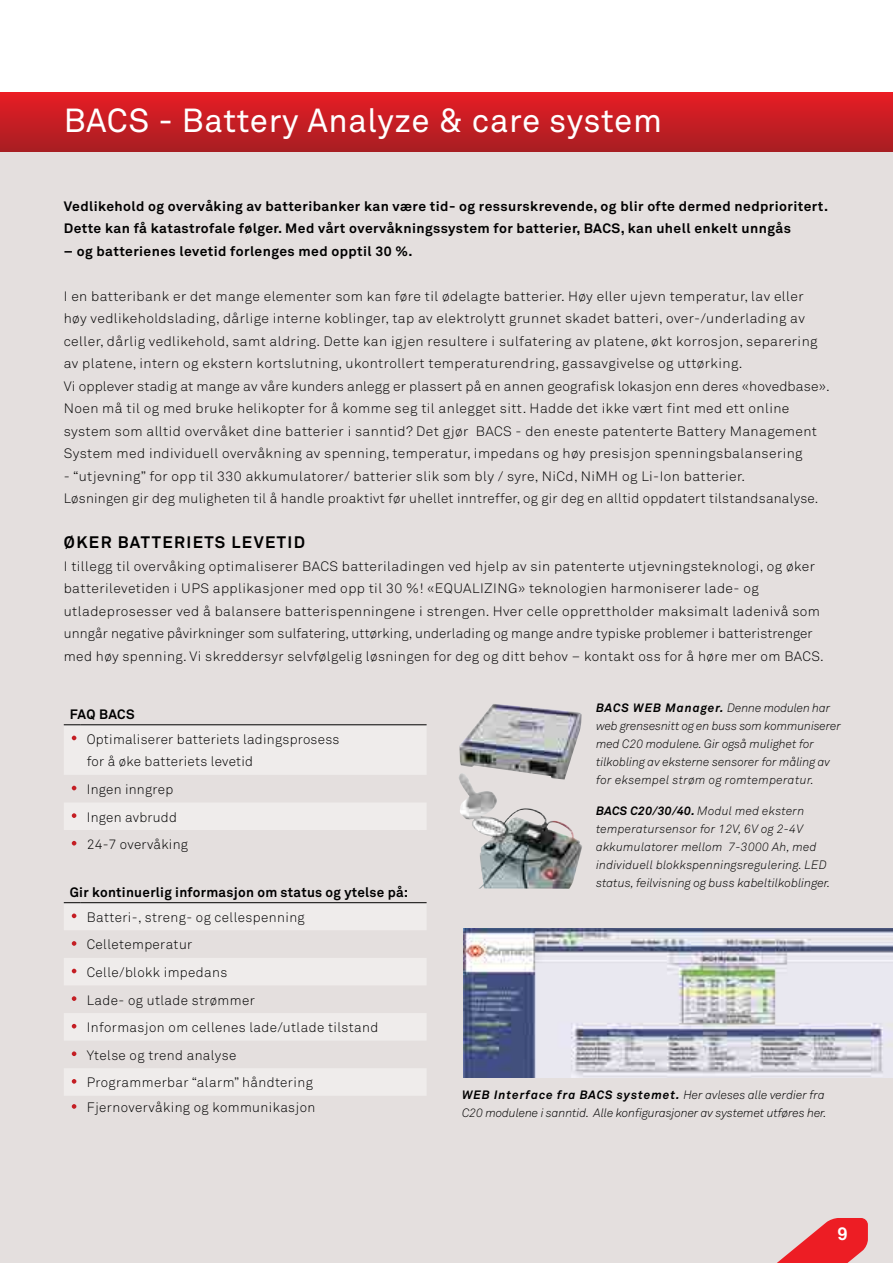
<style>
.page{position:relative;width:893px;height:1263px;background:#fff}
.page>*{position:absolute;margin:0;border:0;box-sizing:border-box;transform-origin:0 0}
.t1{font:33px "Akkurat Std";letter-spacing:.02em;color:#fff}
.t2{font:700 18px "Akkurat Std";color:#fff}
.t3{font:700 16.5px "Akkurat Std";letter-spacing:.085em;color:#000}
.t4{font:300 13.5px/22.5px "Akkurat Std";letter-spacing:.03em;color:#000}
.t5{font:700 13.5px/22.5px "Akkurat Std";letter-spacing:.03em;color:#000}
.t6{font:italic 300 12px/18px "Akkurat Std";color:#000}
.t7{font:italic 300 12px/18px "Akkurat Std";letter-spacing:.02em;color:#000}
.s1{font-weight:700}
.s2{font-size:20.25px;color:#fff}
</style>
<div class="page">
<div style="left:0;top:128px;width:893px;height:1135px;background:#e4dfde"></div>
<div style="left:0;top:93px;width:893px;height:58px;background:linear-gradient(to bottom,#e71d25,#a91e23)"></div>
<img style="left:459px;top:704px;width:123px;height:69px">
<img style="left:459px;top:773px;width:123px;height:116px">
<img style="left:463px;top:928px;width:430px;height:150px">
<svg style="left:64px;top:725px;width:363px;height:370px"></svg>
<svg style="left:64px;top:724px;width:17px;height:1px"></svg>
<hr style="left:81px;top:724px;width:346px;height:1px;background:#000">
<svg style="left:64px;top:902px;width:17px;height:1px"></svg>
<hr style="left:81px;top:902px;width:346px;height:1px;background:#000">
<svg style="left:777px;top:1218px;width:91px;height:45px"></svg>
<h1 class="t1" style="left:64px;top:102px;width:600px">BACS - Battery Analyze &amp; care system</h1>
<p class="t5" style="left:64px;top:195px;width:766px">Vedlikehold og overvåking av batteribanker kan være tid- og ressurskrevende, og blir ofte dermed nedprioritert.<br>Dette kan få katastrofale følger. Med vårt overvåkningssystem for batterier, BACS, kan uhell enkelt unngås</p>
<p class="t5" style="left:64px;top:240px;width:350px">– og batterienes levetid forlenges med opptil 30 %.</p>
<p class="t4" style="left:64px;top:285px;width:767px">I en batteribank er det mange elementer som kan føre til ødelagte batterier. Høy eller ujevn temperatur, lav eller høy vedlikeholdslading, dårlige interne koblinger, tap av elektrolytt grunnet skadet batteri, over-/underlading av celler, dårlig vedlikehold, samt aldring. Dette kan igjen resultere i sulfatering av platene, økt korrosjon, separering av platene, intern og ekstern kortslutning, ukontrollert temperaturendring, gassavgivelse og uttørking.<br>Vi opplever stadig at mange av våre kunders anlegg er plassert på en annen geografisk lokasjon enn deres «hovedbase».<br>Noen må til og med bruke helikopter for å komme seg til anlegget sitt. Hadde det ikke vært fint med ett online system som alltid overvåket dine batterier i sanntid? Det gjør BACS - den eneste patenterte Battery Management System med individuell overvåkning av spenning, temperatur, impedans og høy presisjon spenningsbalansering</p>
<p class="t4" style="left:64px;top:465px;width:756px">- “utjevning” for opp til 330 akkumulatorer/ batterier slik som bly / syre, NiCd, NiMH og Li-Ion batterier.<br>Løsningen gir deg muligheten til å handle proaktivt før uhellet inntreffer, og gir deg en alltid oppdatert tilstandsanalyse.</p>
<p class="t3" style="left:64px;top:532px;width:243px">ØKER BATTERIETS LEVETID</p>
<p class="t4" style="left:64px;top:555px;width:761px">I tillegg til overvåking optimaliserer BACS batteriladingen ved hjelp av sin patenterte utjevningsteknologi, og øker batterilevetiden i UPS applikasjoner med opp til 30 %! «EQUALIZING» teknologien harmoniserer lade- og utladeprosesser ved å balansere batterispenningene i strengen. Hver celle opprettholder maksimalt ladenivå som unngår negative påvirkninger som sulfatering, uttørking, underlading og mange andre typiske problemer i batteristrenger med høy spenning. Vi skreddersyr selvfølgelig løsningen for deg og ditt behov – kontakt oss for å høre mer om BACS.</p>
<p class="t6" style="left:596px;top:698px;width:246px"><span class="s1">BACS WEB Manager.</span> Denne modulen har web grensesnitt og en buss som kommuniserer med C20 modulene. Gir også mulighet for tilkobling av eksterne sensorer for måling av for eksempel strøm og romtemperatur.</p>
<p class="t5" style="left:70px;top:703px;width:66px">FAQ BACS</p>
<p class="t4" style="left:87px;top:728px;width:254px;text-indent:-17px"><span class="s2">•</span> Optimaliserer batteriets ladingsprosess for å øke batteriets levetid</p>
<p class="t4" style="left:70px;top:778px;width:105px"><span class="s2">•</span> Ingen inngrep</p>
<p class="t4" style="left:70px;top:805px;width:109px"><span class="s2">•</span> Ingen avbrudd</p>
<p class="t4" style="left:70px;top:833px;width:120px"><span class="s2">•</span> 24-7 overvåking</p>
<p class="t5" style="left:70px;top:880px;width:340px">Gir kontinuerlig informasjon om status og ytelse på:</p>
<p class="t4" style="left:70px;top:906px;width:237px"><span class="s2">•</span> Batteri-, streng- og cellespenning</p>
<p class="t4" style="left:70px;top:933px;width:124px"><span class="s2">•</span> Celletemperatur</p>
<p class="t4" style="left:70px;top:961px;width:159px"><span class="s2">•</span> Celle/blokk impedans</p>
<p class="t4" style="left:70px;top:988px;width:187px"><span class="s2">•</span> Lade- og utlade strømmer</p>
<p class="t4" style="left:70px;top:1016px;width:310px"><span class="s2">•</span> Informasjon om cellenes lade/utlade tilstand</p>
<p class="t4" style="left:70px;top:1044px;width:168px"><span class="s2">•</span> Ytelse og trend analyse</p>
<p class="t4" style="left:70px;top:1071px;width:245px"><span class="s2">•</span> Programmerbar “alarm” håndtering</p>
<p class="t4" style="left:70px;top:1096px;width:247px"><span class="s2">•</span> Fjernovervåking og kommunikasjon</p>
<p class="t7" style="left:596px;top:801px;width:236px"><span class="s1">BACS C20/30/40.</span> Modul med ekstern temperatursensor for 12V, 6V og 2-4V akkumulatorer mellom 7-3000 Ah, med individuell blokkspenningsregulering. LED status, feilvisning og buss kabeltilkoblinger.</p>
<p class="t6" style="left:462px;top:1086px;width:366px"><span class="s1">WEB Interface fra BACS systemet.</span> Her avleses alle verdier fra<br>C20 modulene i sanntid. Alle konfigurasjoner av systemet utføres her.</p>
<h2 class="t2" style="left:837px;top:1223px;width:12px">9</h2>
</div>
